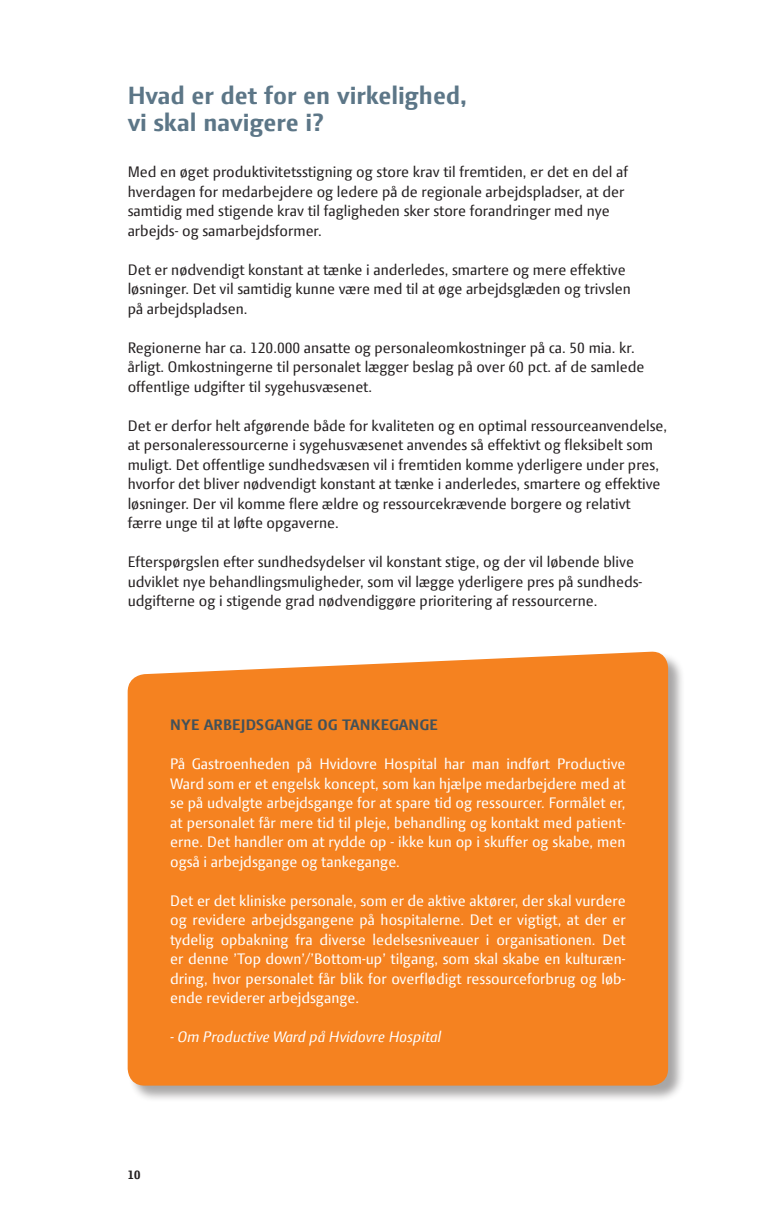
<style>
.page{position:relative;width:766px;height:1221px;background:#fff}
.page>*{position:absolute;margin:0;border:0;box-sizing:border-box;transform-origin:0 0}
.t1{font:700 27px/27px "Press Sans";color:#5c7687}
.t2{font:16.5px/19.5px "Press Sans";color:#231f20}
.t3{font:16.5px/19.5px "Press Sans";color:#fff;text-align:justify}
.t4{font:italic 16.5px "Press Sans";color:#fff}
.t5{font:700 16.5px "Press Sans";letter-spacing:.01em;color:#425159}
.t6{font:700 13.5px "Press Sans";color:#231f20}
</style>
<div class="page">
<div style="left:128px;top:651px;width:557px;height:451px;background:#231f20;opacity:.4"></div>
<div style="left:128px;top:651px;width:540px;height:434px;background:#f58220"></div>
<h1 class="t1" style="left:128px;top:82px;width:340px">Hvad er det for en virkelighed, vi skal navigere i?</h1>
<p class="t2" style="left:128px;top:164px;width:501px">Med en øget produktivitetsstigning og store krav til fremtiden, er det en del af hverdagen for medarbejdere og ledere på de regionale arbejdspladser, at der samtidig med stigende krav til fagligheden sker store forandringer med nye arbejds- og samarbejdsformer.</p>
<p class="t2" style="left:128px;top:261px;width:504px">Det er nødvendigt konstant at tænke i anderledes, smartere og mere effektive løsninger. Det vil samtidig kunne være med til at øge arbejdsglæden og trivslen på arbejdspladsen.</p>
<p class="t2" style="left:128px;top:339px;width:518px">Regionerne har ca. 120.000 ansatte og personaleomkostninger på ca. 50 mia. kr. årligt. Omkostningerne til personalet lægger beslag på over 60 pct. af de samlede offentlige udgifter til sygehusvæsenet.</p>
<p class="t2" style="left:128px;top:417px;width:541px">Det er derfor helt afgørende både for kvaliteten og en optimal ressourceanvendelse, at personaleressourcerne i sygehusvæsenet anvendes så effektivt og fleksibelt som muligt. Det offentlige sundhedsvæsen vil i fremtiden komme yderligere under pres, hvorfor det bliver nødvendigt konstant at tænke i anderledes, smartere og effektive løsninger. Der vil komme flere ældre og ressourcekrævende borgere og relativt færre unge til at løfte opgaverne.</p>
<p class="t2" style="left:128px;top:554px;width:516px">Efterspørgslen efter sundhedsydelser vil konstant stige, og der vil løbende blive udviklet nye behandlingsmuligheder, som vil lægge yderligere pres på sundheds&shy;udgifterne og i stigende grad nødvendiggøre prioritering af ressourcerne.</p>
<p class="t5" style="left:170px;top:717px;width:269px">Nye arbejdsgange og tankegange</p>
<p class="t3" style="left:170px;top:756px;width:456px">På Gastroenheden på Hvidovre H ospital har man indført Productive Ward som er et engelsk koncept, som kan hjælpe medarbejdere med at se på udvalgte arbejdsgange for at spare tid og ressourcer. Formålet er, at personalet får mere tid til pleje, behandling og kontakt med patient&shy;erne. Det handler om at rydde op - ikke kun op i skuffer og skabe, men også i arbejdsgange og tankegange.</p>
<p class="t3" style="left:170px;top:892px;width:457px">Det er det kliniske personale, som er de aktive aktører, der skal vurdere og revidere arbejdsgangene på hospitalerne. Det er vigtigt, at der er tydelig opbakning fra diverse ledelsesniveauer i organisationen. Det er denne ’Top down’/’Bottom-up’ tilgang, som skal skabe en kulturæn&shy;dring, hvor personalet får blik for overflødigt ressourceforbrug og løb&shy;ende reviderer arbejdsgange.</p>
<p class="t4" style="left:170px;top:1029px;width:272px">- Om Productive Ward på Hvidovre Hospital</p>
<p class="t6" style="left:128px;top:1168px;width:14px">10</p>
</div>
